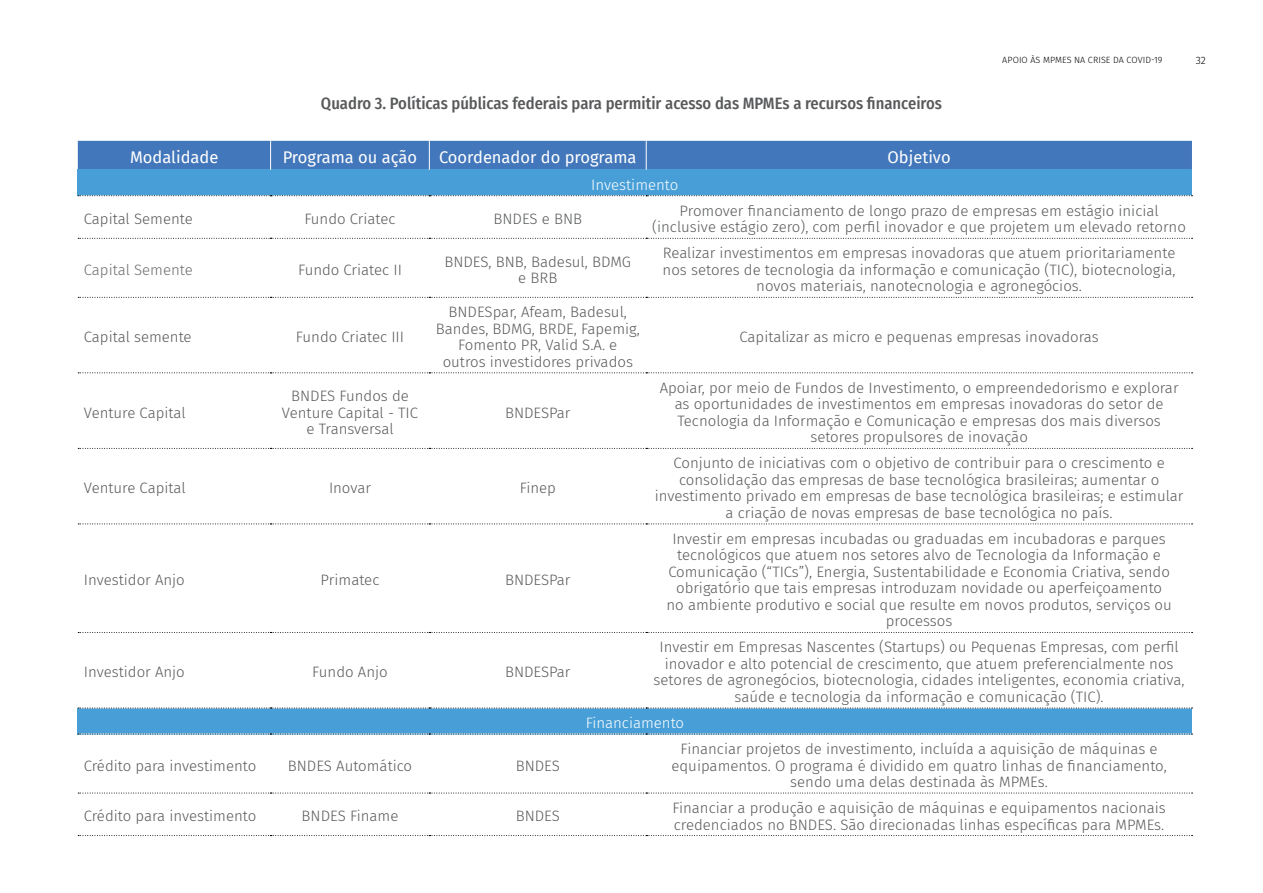
<style>
.page{position:relative;width:1263px;height:893px;background:#fff}
.page>*{position:absolute;margin:0;border:0;box-sizing:border-box;transform-origin:0 0}
.t1{font:500 16.5px "Fira Sans Condensed";color:#58595b}
.t2{font:16.5px "Fira Sans";color:#fff}
.t3{font:300 15px/16.5px "Fira Sans";color:#58595b;text-align:center}
.t4{font:300 15px "Fira Sans";color:#fff}
.t5{font:300 15px "Fira Sans";color:#6d6e71}
.t6{font:300 10.5px "Fira Sans";color:#000}
.t7{font:300 9px "Fira Sans";letter-spacing:.01em;color:#000}
</style>
<div class="page">
<div style="left:78px;top:170px;width:1114px;height:26px;background:#489fd8"></div>
<div style="left:78px;top:708px;width:1114px;height:26px;background:#489fd8"></div>
<svg style="left:78px;top:195px;width:1114px;height:1px"></svg>
<svg style="left:78px;top:238px;width:1114px;height:1px"></svg>
<svg style="left:78px;top:297px;width:1114px;height:1px"></svg>
<svg style="left:78px;top:372px;width:1114px;height:1px"></svg>
<svg style="left:78px;top:448px;width:1114px;height:1px"></svg>
<svg style="left:78px;top:524px;width:1114px;height:1px"></svg>
<svg style="left:78px;top:632px;width:1114px;height:1px"></svg>
<svg style="left:78px;top:708px;width:1114px;height:1px"></svg>
<svg style="left:78px;top:734px;width:1114px;height:1px"></svg>
<svg style="left:78px;top:793px;width:1114px;height:1px"></svg>
<svg style="left:78px;top:835px;width:1114px;height:1px"></svg>
<div style="left:78px;top:141px;width:1114px;height:29px;background:#4377bb"></div>
<p class="t1" style="left:321px;top:90px;width:622px">Quadro 3. Políticas públicas federais para permitir acesso das MPMEs a recursos financeiros</p>
<p class="t7" style="left:1002px;top:54px;width:162px">APOIO ÀS MPMES NA CRISE DA COVID-19</p>
<p class="t6" style="left:1196px;top:53px;width:12px">32</p>
<p class="t2" style="left:130px;top:145px;width:90px">Modalidade</p>
<p class="t2" style="left:283px;top:145px;width:136px">Programa ou ação</p>
<p class="t2" style="left:439px;top:145px;width:199px">Coordenador do programa</p>
<p class="t2" style="left:887px;top:145px;width:65px">Objetivo</p>
<p class="t4" style="left:591px;top:174px;width:89px">Investimento</p>
<p class="t3" style="left:84px;top:210px;width:110px">Capital Semente</p>
<p class="t3" style="left:304px;top:210px;width:93px">Fundo Criatec</p>
<p class="t3" style="left:493px;top:210px;width:90px">BNDES e BNB</p>
<p class="t3" style="left:652px;top:202px;width:535px">Promover financiamento de longo prazo de empresas em estágio inicial (inclusive estágio zero), com perfil inovador e que projetem um elevado retorno</p>
<p class="t5" style="left:84px;top:259px;width:110px">Capital Semente</p>
<p class="t3" style="left:298px;top:261px;width:105px">Fundo Criatec II</p>
<p class="t3" style="left:444px;top:253px;width:188px">BNDES, BNB, Badesul, BDMG e BRB</p>
<p class="t3" style="left:663px;top:245px;width:514px">Realizar investimentos em empresas inovadoras que atuem prioritariamente nos setores de tecnologia da informação e comunicação (TIC), biotecnologia, novos materiais, nanotecnologia e agronegócios.</p>
<p class="t3" style="left:84px;top:329px;width:109px">Capital semente</p>
<p class="t3" style="left:296px;top:329px;width:110px">Fundo Criatec III</p>
<p class="t3" style="left:436px;top:304px;width:206px">BNDESpar, Afeam, Badesul,<br>Bandes, BDMG, BRDE, Fapemig,<br>Fomento PR, Valid S.A. e outros investidores privados</p>
<p class="t3" style="left:739px;top:329px;width:361px">Capitalizar as micro e pequenas empresas inovadoras</p>
<p class="t3" style="left:84px;top:404px;width:103px">Venture Capital</p>
<p class="t3" style="left:282px;top:388px;width:138px">BNDES Fundos de<br>Venture Capital - TIC e Transversal</p>
<p class="t3" style="left:505px;top:404px;width:67px">BNDESPar</p>
<p class="t3" style="left:84px;top:480px;width:103px">Venture Capital</p>
<p class="t3" style="left:329px;top:480px;width:44px">Inovar</p>
<p class="t3" style="left:520px;top:480px;width:38px">Finep</p>
<p class="t3" style="left:84px;top:572px;width:103px">Investidor Anjo</p>
<p class="t3" style="left:321px;top:572px;width:60px">Primatec</p>
<p class="t3" style="left:505px;top:572px;width:67px">BNDESPar</p>
<p class="t3" style="left:84px;top:664px;width:103px">Investidor Anjo</p>
<p class="t3" style="left:312px;top:664px;width:77px">Fundo Anjo</p>
<p class="t3" style="left:505px;top:664px;width:67px">BNDESPar</p>
<p class="t3" style="left:84px;top:757px;width:174px">Crédito para investimento</p>
<p class="t3" style="left:288px;top:757px;width:126px">BNDES Automático</p>
<p class="t3" style="left:516px;top:757px;width:46px">BNDES</p>
<p class="t3" style="left:660px;top:379px;width:520px">Apoiar, por meio de Fundos de Investimento, o empreendedorismo e explorar as oportunidades de investimentos em empresas inovadoras do setor de Tecnologia da Informação e Comunicação e empresas dos mais diversos setores propulsores de inovação</p>
<p class="t3" style="left:655px;top:455px;width:530px">Conjunto de iniciativas com o objetivo de contribuir para o crescimento e consolidação das empresas de base tecnológica brasileiras; aumentar o investimento privado em empresas de base tecnológica brasileiras; e estimular a criação de novas empresas de base tecnológica no país.</p>
<p class="t3" style="left:666px;top:530px;width:507px">Investir em empresas incubadas ou graduadas em incubadoras e parques tecnológicos que atuem nos setores alvo de Tecnologia da Informação e Comunicação (“TICs”), Energia, Sustentabilidade e Economia Criativa, sendo obrigatório que tais empresas introduzam novidade ou aperfeiçoamento no ambiente produtivo e social que resulte em novos produtos, serviços ou processos</p>
<p class="t3" style="left:654px;top:639px;width:532px">Investir em Empresas Nascentes (Startups) ou Pequenas Empresas, com perfil inovador e alto potencial de crescimento, que atuem preferencialmente nos setores de agronegócios, biotecnologia, cidades inteligentes, economia criativa, saúde e tecnologia da informação e comunicação (TIC).</p>
<p class="t4" style="left:586px;top:712px;width:100px">Financiamento</p>
<p class="t3" style="left:671px;top:740px;width:497px">Financiar projetos de investimento, incluída a aquisição de máquinas e equipamentos. O programa é dividido em quatro linhas de financiamento, sendo uma delas destinada às MPMEs.</p>
<p class="t3" style="left:84px;top:808px;width:174px">Crédito para investimento</p>
<p class="t3" style="left:302px;top:808px;width:98px">BNDES Finame</p>
<p class="t3" style="left:516px;top:808px;width:46px">BNDES</p>
<p class="t3" style="left:672px;top:799px;width:495px;text-align:left">Financiar a produção e aquisição de máquinas e equipamentos nacionais credenciados no BNDES. São direcionadas linhas específicas para MPMEs.</p>
</div>
